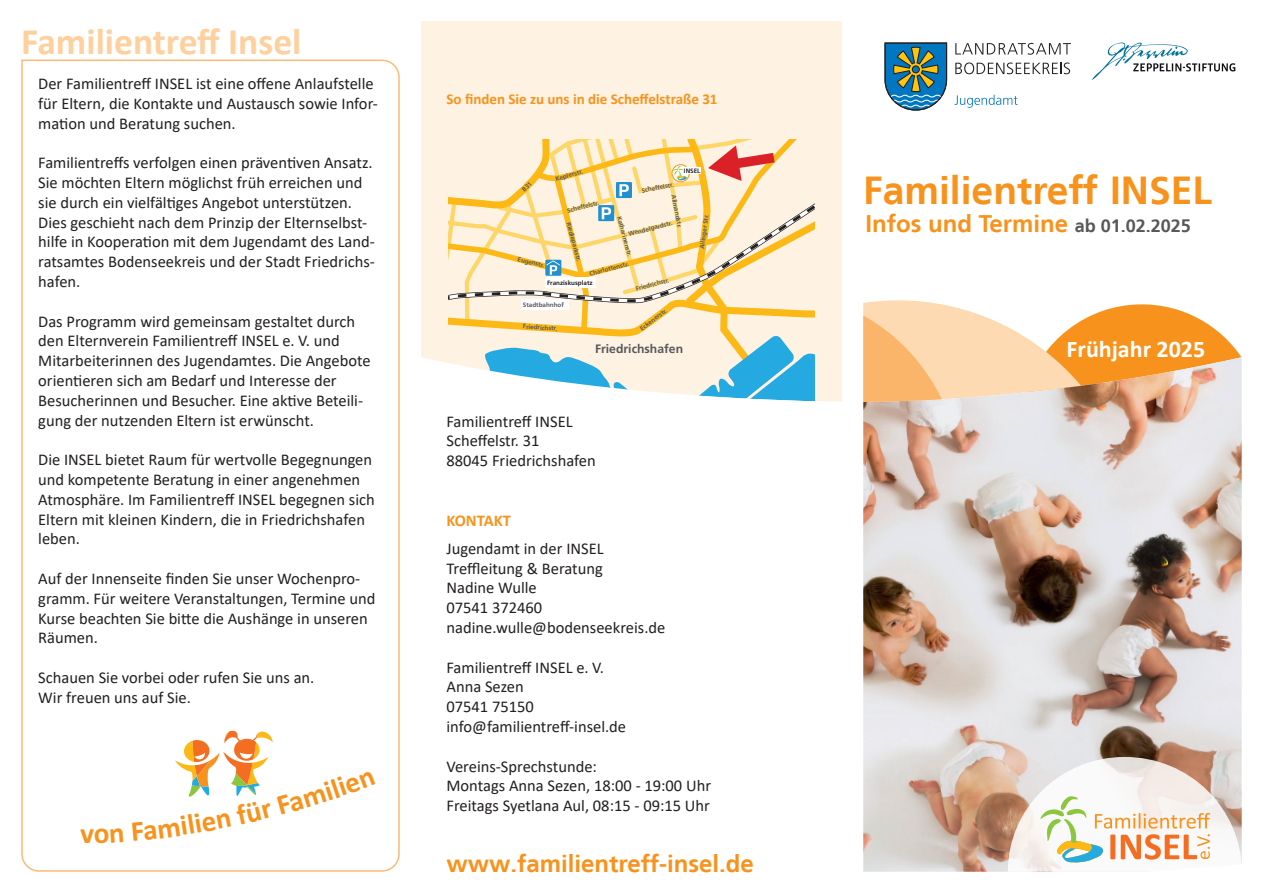
<style>
.page{position:relative;width:1263px;height:893px;background:#fff}
.page>*{position:absolute;margin:0;border:0;box-sizing:border-box;transform-origin:0 0}
.t1{font:700 39px "Frutiger LT";color:#f7931d}
.t2{font:700 37.5px "Calibri";color:#fdd09e}
.t3{font:700 24px "Frutiger LT";color:#f7931d}
.t4{font:700 24px "Calibri";color:#fff}
.t5{font:16.5px/19.8px "Calibri";color:#231f20}
.t6{font:700 16.5px "Calibri";color:#f7931d}
.t7{font:700 15px "Calibri";color:#f7931d}
.t8{font:700 12.15px "Frutiger";color:#57585a}
.t9{font:700 6.3px "Frutiger";color:#57585a}
.t10{font:700 6.3px "Frutiger";color:#231f20}
.s1{font-size:18px;color:#57585a}
</style>
<div class="page">
<div style="left:421px;top:21px;width:421px;height:424px;background:#fef2e3"></div>
<svg style="left:955px;top:43px;width:116px;height:12px"></svg>
<svg style="left:955px;top:62px;width:115px;height:12px"></svg>
<svg style="left:884px;top:43px;width:63px;height:68px;background:#4c8696"></svg>
<svg style="left:954px;top:95px;width:64px;height:13px"></svg>
<svg style="left:1092px;top:43px;width:143px;height:37px"></svg>
<div style="left:421px;top:357px;width:421px;height:88px;background:#fff"></div>
<svg style="left:21px;top:59px;width:379px;height:813px"></svg>
<img style="left:863px;top:357px;width:379px;height:515px">
<svg style="left:1008px;top:757px;width:234px;height:115px"></svg>
<svg style="left:863px;top:300px;width:378px;height:103px"></svg>
<svg style="left:449px;top:139px;width:365px;height:266px"></svg>
<svg style="left:81px;top:828px;width:43px;height:16px"></svg>
<svg style="left:132px;top:730px;width:243px;height:111px"></svg>
<p class="t2" style="left:21px;top:15px;width:282px">Familientreff Insel</p>
<p class="t5" style="left:38px;top:73px;width:341px">Der Familientreff INSEL ist eine offene Anlaufstelle für Eltern, die Kontakte und Austausch sowie Infor&shy;mation und Beratung suchen.</p>
<p class="t5" style="left:38px;top:152px;width:338px">Familientreffs verfolgen einen präventiven Ansatz.<br>Sie möchten Eltern möglichst früh erreichen und sie durch ein vielfältiges Angebot unterstützen.<br>Dies geschieht nach dem Prinzip der Elternselbst&shy;hilfe in Kooperation mit dem Jugendamt des Land&shy;ratsamtes Bodenseekreis und der Stadt Friedrichs&shy;hafen.</p>
<p class="t5" style="left:38px;top:311px;width:334px">Das Programm wird gemeinsam gestaltet durch den Elternverein Familientreff INSEL e. V. und Mitarbeiterinnen des Jugendamtes. Die Angebote orientieren sich am Bedarf und Interesse der Besucherinnen und Besucher. Eine aktive Beteili&shy;gung der nutzenden Eltern ist erwünscht.</p>
<p class="t5" style="left:38px;top:449px;width:338px">Die INSEL bietet Raum für wertvolle Begegnungen und kompetente Beratung in einer angenehmen Atmosphäre. Im Familientreff INSEL begegnen sich Eltern mit kleinen Kindern, die in Friedrichshafen leben.</p>
<p class="t5" style="left:38px;top:568px;width:339px">Auf der Innenseite finden Sie unser Wochenpro&shy;gramm. Für weitere Veranstaltungen, Termine und Kurse beachten Sie bitte die Aushänge in unseren Räumen.</p>
<p class="t5" style="left:38px;top:667px;width:278px">Schauen Sie vorbei oder rufen Sie uns an.</p>
<p class="t5" style="left:38px;top:687px;width:154px">Wir freuen uns auf Sie.</p>
<p class="t7" style="left:446px;top:88px;width:273px">So finden Sie zu uns in die Scheffelstraße 31</p>
<p class="t9" style="left:555px;top:175px;width:30px;rotate:-15deg">Keplerstr.</p>
<p class="t10" style="left:684px;top:167px;width:18px">INSEL</p>
<p class="t9" style="left:641px;top:187px;width:34px;rotate:-10deg">Scheffelstr.</p>
<p class="t9" style="left:628px;top:230px;width:47px;rotate:-14deg">Wendelgardstr.</p>
<p class="t9" style="left:677px;top:194px;width:35px;rotate:79deg">Allmandstr.</p>
<p class="t9" style="left:566px;top:207px;width:34px;rotate:-14deg">Scheffelstr.</p>
<p class="t9" style="left:572px;top:221px;width:42px;rotate:75deg">Riedleparkstr.</p>
<p class="t9" style="left:698px;top:248px;width:36px;rotate:-82deg">Ailinger Str.</p>
<p class="t9" style="left:589px;top:270px;width:42px;rotate:-15deg">Charlottenstr.</p>
<p class="t9" style="left:635px;top:285px;width:36px;rotate:-15deg">Friedrichstr.</p>
<p class="t9" style="left:623px;top:215px;width:43px;rotate:75deg">Katharinenstr.</p>
<p class="t9" style="left:519px;top:255px;width:29px;rotate:15deg">Eugenstr.</p>
<p class="t10" style="left:547px;top:279px;width:47px">Franziskusplatz</p>
<p class="t9" style="left:523px;top:301px;width:42px">Stadtbahnhof</p>
<p class="t9" style="left:523px;top:322px;width:36px;rotate:4deg">Friedrichstr.</p>
<p class="t9" style="left:639px;top:326px;width:34px;rotate:-37deg">Eckenerstr.</p>
<p class="t8" style="left:595px;top:341px;width:90px">Friedrichshafen</p>
<p class="t5" style="left:446px;top:411px;width:128px">Familientreff INSEL</p>
<p class="t5" style="left:446px;top:431px;width:95px">Scheffelstr. 31</p>
<p class="t5" style="left:446px;top:450px;width:151px">88045 Friedrichshafen</p>
<p class="t6" style="left:446px;top:508px;width:66px">KONTAKT</p>
<p class="t5" style="left:446px;top:538px;width:159px">Jugendamt in der INSEL</p>
<p class="t5" style="left:446px;top:558px;width:158px">Treffleitung &amp; Beratung</p>
<p class="t5" style="left:446px;top:578px;width:92px">Nadine Wulle</p>
<p class="t5" style="left:446px;top:597px;width:97px">07541 372460</p>
<p class="t5" style="left:446px;top:617px;width:220px">nadine.wulle@bodenseekreis.de</p>
<p class="t5" style="left:446px;top:657px;width:159px">Familientreff INSEL e. V.</p>
<p class="t5" style="left:446px;top:677px;width:79px">Anna Sezen</p>
<p class="t5" style="left:446px;top:696px;width:89px">07541 75150</p>
<p class="t5" style="left:446px;top:716px;width:181px">info@familientreff-insel.de</p>
<p class="t5" style="left:446px;top:756px;width:152px">Vereins-Sprechstunde:</p>
<p class="t5" style="left:446px;top:776px;width:266px">Montags Anna Sezen, 18:00 - 19:00 Uhr</p>
<p class="t5" style="left:446px;top:795px;width:265px">Freitags Syetlana Aul, 08:15 - 09:15 Uhr</p>
<p class="t3" style="left:446px;top:849px;width:309px">www.familientreff-insel.de</p>
<p class="t1" style="left:863px;top:167px;width:350px">Familientreff INSEL</p>
<p class="t3" style="left:865px;top:210px;width:327px">Infos und Termine <span class="s1">ab 01.02.2025</span></p>
<p class="t4" style="left:1066px;top:333px;width:140px">Frühjahr 2025</p>
</div>
